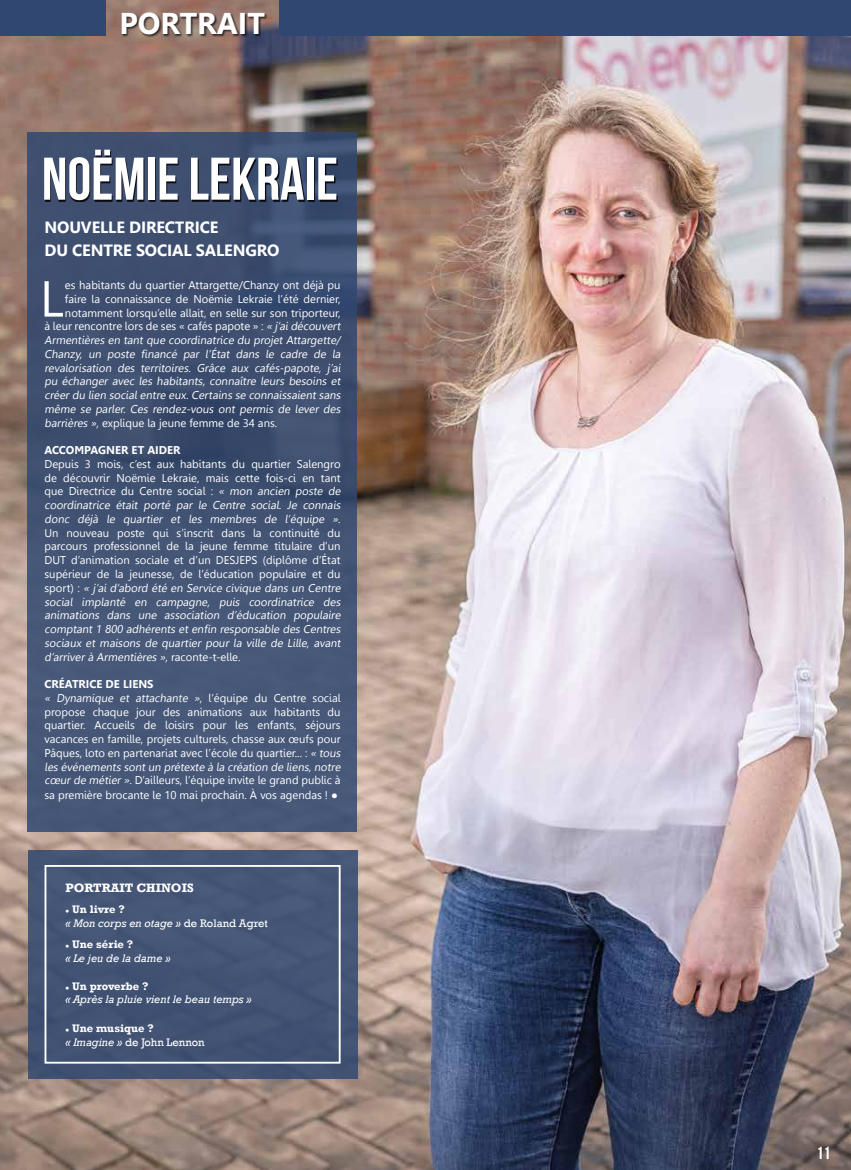
<style>
.page{position:relative;width:851px;height:1170px;background:#fff}
.page>*{position:absolute;margin:0;border:0;box-sizing:border-box;transform-origin:0 0}
.t1{font:700 60px "Bebas Neue";color:#fff}
.t2{font:50.5px "Leelawadee";color:#fff}
.t3{font:700 30px "Leelawadee";color:#fff}
.t4{font:700 17.5px "Bebas Neue";color:#fff}
.t5{font:700 16.25px/22.5px "Leelawadee";letter-spacing:-.01em;color:#fff}
.t6{font:700 12.5px "Rockwell";color:#fff}
.t7{font:11.25px/13.8px "Leelawadee";color:#fff}
.t8{font:italic 11.25px/13.8px "Rockwell";color:#fff}
.t9{font:700 11.25px "Leelawadee";color:#fff}
.t10{font:11.25px/13.8px "Rockwell";color:#fff}
.s1{font-family:"Impact"}
.s2{font-weight:700;font-style:normal}
.s3{font-style:normal}
.s4{font-weight:700}
.s5{font-style:italic}
</style>
<div class="page">
<img style="left:0;top:0;width:850px;height:1169px">
<div style="left:279px;top:0;width:571px;height:36px;background:#304871"></div>
<div style="left:0;top:0;width:105px;height:36px;background:#304871"></div>
<div style="left:121px;top:12px;width:147px;height:26px;background:#000;opacity:.75"></div>
<div style="left:27px;top:133px;width:330px;height:699px;background:linear-gradient(to bottom,#3a4b6c,#485979)"></div>
<div style="left:28px;top:850px;width:329px;height:228px;background:#435474"></div>
<div style="left:45px;top:151px;width:292px;height:51px;background:#000;opacity:.85"></div>
<div style="left:45px;top:864px;width:295px;height:199px;border:2px solid #fff"></div>
<h3 class="t3" style="left:119px;top:6px;width:147px">PORTRAIT</h3>
<h1 class="t1" style="left:42px;top:146px;width:297px">NOËMIE LEKRAIE</h1>
<h3 class="t5" style="left:45px;top:216px;width:236px">NOUVELLE DIRECTRICE<br>DU CENTRE SOCIAL SALENGRO</h3>
<h2 class="t2" style="left:40px;top:270px;width:25px">L</h2>
<p class="t7" style="left:65px;top:278px;width:277px">es habitants du quartier Attargette/Chanzy ont déjà pu</p>
<p class="t7" style="left:65px;top:292px;width:277px">faire la connaissance de Noëmie Lekraie l’été dernier,</p>
<p class="t7" style="left:65px;top:306px;width:277px">notamment lorsqu’elle allait, en selle sur son triporteur,</p>
<p class="t7" style="left:45px;top:319px;width:299px">à leur rencontre lors de ses « cafés papote » : «j’ai découvert</p>
<p class="t7" style="left:45px;top:333px;width:297px">Armentières en tant que coordinatrice du projet Attargette/</p>
<p class="t7" style="left:45px;top:347px;width:299px">Chanzy, un poste financé par l’État dans le cadre de la</p>
<p class="t7" style="left:45px;top:361px;width:299px">revalorisation des territoires. Grâce aux cafés-papote, j ’ai</p>
<p class="t7" style="left:45px;top:374px;width:299px">pu échanger avec les habitants, connaître leurs besoins et</p>
<p class="t7" style="left:45px;top:388px;width:299px">créer du lien social entre eux. Certains se connaissaient sans</p>
<p class="t7" style="left:45px;top:402px;width:299px">même se parler. Ces rendez-vous ont permis de lever des</p>
<p class="t7" style="left:45px;top:416px;width:234px">barrières », explique la jeune femme de 34 ans.</p>
<p class="t9" style="left:45px;top:443px;width:137px">ACCOMPAGNER ET AIDER</p>
<p class="t7" style="left:45px;top:457px;width:299px">Depuis 3 mois, c’est aux habitants du quartier Salengro de découvrir Noëmie Lekraie, mais cette fois-ci en tant que Directrice du Centre social : « mon ancien poste de coordinatrice était porté par le Centre social. Je connais donc déjà le quartier et les membres de l’équipe ».<br>Un nouveau poste qui s’inscrit dans la continuité du parcours professionnel de la jeune femme titulaire d’un DUT d’animation sociale et d’un DESJEPS (diplôme d’État supérieur de la jeunesse, de l’éducation populaire et du s p o rt) : « j ’ai d’abord été en Service civique dans un Centre social implanté en campagne, puis coordinatrice des animations dans une association d’éducation populaire comptant 1 800 adhérents et enfin responsable des Centres sociaux et maisons de quartier pour la ville de Lille, avant d’arriver à Armentières », ra c o n te - t- e l le .</p>
<p class="t9" style="left:45px;top:677px;width:110px">CRÉATRICE DE LIENS</p>
<p class="t7" style="left:45px;top:691px;width:299px">« Dynamique et attachante », l’équipe du Centre social propose chaque jour des animations aux habitants du quartier. Accueils de loisirs pour les enfants, séjours vacances en famille, projets culturels, chasse aux œufs pour Pâques, loto en partenariat avec l’école du quartier... : «tous les événements sont un prétexte à la création de liens, notre cœur de métier». D’ailleurs, l’équipe invite le grand public à</p>
<p class="t7" style="left:45px;top:788px;width:295px">sa première brocante le 10 mai prochain. À vos agendas ! <span class="s1">●</span></p>
<p class="t6" style="left:65px;top:880px;width:130px">PORTRAIT CHINOIS</p>
<p class="t8" style="left:65px;top:902px;width:204px">● <span class="s2">Un livre ?<br></span>« Mon corps en otage » <span class="s3">de Roland Agret</span></p>
<p class="t8" style="left:65px;top:937px;width:107px">● <span class="s2">Une série ?<br></span>« Le jeu de la dame »</p>
<p class="t8" style="left:65px;top:979px;width:188px">● <span class="s2">Un proverbe ?<br></span>« Après la pluie vient le beau temps »</p>
<p class="t10" style="left:65px;top:1021px;width:141px">● <span class="s4">Une musique ?<br></span><span class="s5">« Imagine »</span> de John Lennon</p>
<h3 class="t4" style="left:816px;top:1142px;width:15px">11</h3>
</div>
